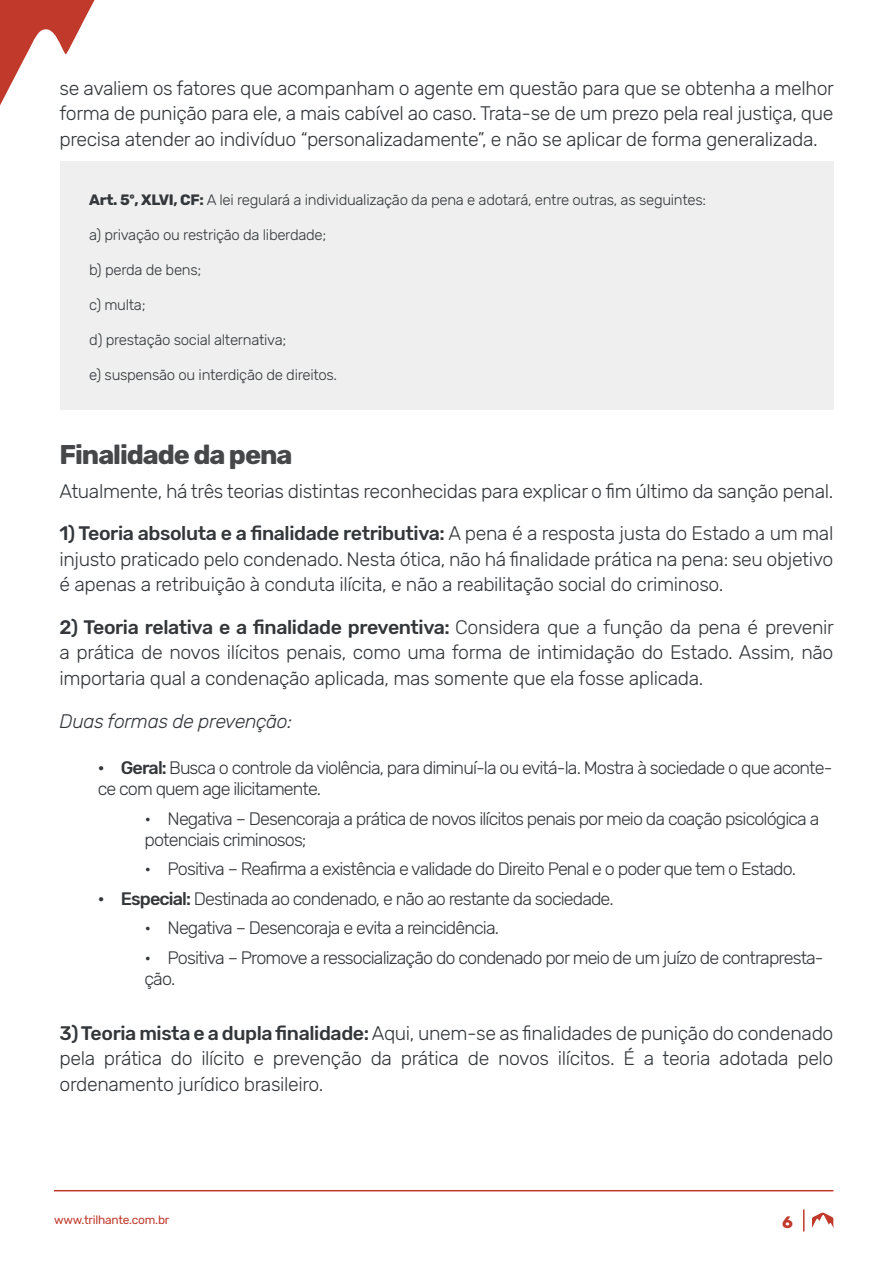
<style>
.page{position:relative;width:893px;height:1263px;background:#fff}
.page>*{position:absolute;margin:0;border:0;box-sizing:border-box;transform-origin:0 0}
.Título_3{font:700 27px "Rubik";letter-spacing:-.04em;color:#454749}
.Parágrafo_Texto{font:300 19.5px/25.5px "Rubik";letter-spacing:-.02em;color:#33373a;text-align:justify}
.Parágrafo_Texto-2{font:italic 300 19.5px "Rubik";letter-spacing:-.02em;color:#33373a}
.t1{font:300 18px/21px "Rubik";letter-spacing:-.05em;color:#33373a}
.t2{font:700 16.5px "Rubik";color:#c0392b}
.Citação_de_Lei_Artig{font:300 15px "Rubik";letter-spacing:-.02em;color:#33373a}
.t3{font:12px "Rubik";letter-spacing:-.02em;color:#c0392b}
.s1{font-weight:700}
.s2{font-weight:500}
</style>
<div class="page">
<svg style="left:0;top:0;width:95px;height:105px"></svg>
<svg style="left:803px;top:1209px;width:1px;height:22px"></svg>
<svg style="left:811px;top:1212px;width:23px;height:16px"></svg>
<hr style="left:54px;top:1190px;width:779px;height:1px;background:#c0392b">
<div style="left:60px;top:161px;width:773px;height:249px;background:#eeefee"></div>
<p class="Parágrafo_Texto" style="left:60px;top:76px;width:776px">se avaliem os fatores que acompanham o agente em questão para que se obtenha a melhor forma de punição para ele, a mais cabível ao caso. Trata-se de um prezo pela real justiça, que precisa atender ao indivíduo “personalizadamente”, e não se aplicar de forma generalizada.</p>
<p class="Citação_de_Lei_Artig" style="left:89px;top:191px;width:618px"><span class="s1">Art. 5º, XLVI, CF:</span> A lei regulará a individualização da pena e adotará, entre outras, as seguintes:</p>
<p class="Citação_de_Lei_Artig" style="left:89px;top:226px;width:239px">a) privação ou restrição da liberdade;</p>
<p class="Citação_de_Lei_Artig" style="left:89px;top:261px;width:114px">b) perda de bens;</p>
<p class="Citação_de_Lei_Artig" style="left:89px;top:296px;width:58px">c) multa;</p>
<p class="Citação_de_Lei_Artig" style="left:89px;top:331px;width:198px">d) prestação social alternativa;</p>
<p class="Citação_de_Lei_Artig" style="left:89px;top:366px;width:249px">e) suspensão ou interdição de direitos.</p>
<p class="Título_3" style="left:60px;top:439px;width:234px">Finalidade da pena</p>
<p class="Parágrafo_Texto" style="left:60px;top:479px;width:775px">Atualmente, há três teorias distintas reconhecidas para explicar o fim último da sanção penal.</p>
<p class="Parágrafo_Texto" style="left:60px;top:521px;width:775px"><span class="s2">1) Teoria absoluta e a finalidade retributiva:</span> A pena é a resposta justa do Estado a um mal injusto praticado pelo condenado. Nesta ótica, não há finalidade prática na pena: seu objetivo é apenas a retribuição à conduta ilícita, e não a reabilitação social do criminoso.</p>
<p class="Parágrafo_Texto" style="left:60px;top:615px;width:776px"><span class="s2">2) Teoria relativa e a finalidade preventiva:</span> Considera que a função da pena é prevenir a prática de novos ilícitos penais, como uma forma de intimidação do Estado. Assim, não importaria qual a condenação aplicada, mas somente que ela fosse aplicada.</p>
<p class="Parágrafo_Texto-2" style="left:60px;top:710px;width:234px">Duas formas de prevenção:</p>
<p class="t1" style="left:98px;top:758px;width:736px"><span class="s2">• Geral:</span> Busca o controle da violência, para diminuí-la ou evitá-la. Mostra à sociedade o que aconte&shy;ce com quem age ilicitamente.</p>
<p class="t1" style="left:145px;top:808px;width:676px">• Negativa – Desencoraja a prática de novos ilícitos penais por meio da coação psicológica a potenciais criminosos;</p>
<p class="t1" style="left:145px;top:859px;width:653px">• Positiva – Reafirma a existência e validade do Direito Penal e o poder que tem o Estado.</p>
<p class="t1" style="left:98px;top:888px;width:517px"><span class="s2">• Especial:</span> Destinada ao condenado, e não ao restante da sociedade.</p>
<p class="t1" style="left:145px;top:918px;width:356px">• Negativa – Desencoraja e evita a reincidência.</p>
<p class="t1" style="left:145px;top:947px;width:681px">• Positiva – Promove a ressocialização do condenado por meio de um juízo de contrapresta&shy;ção.</p>
<p class="Parágrafo_Texto" style="left:60px;top:1021px;width:775px"><span class="s2">3) Teoria mista e a dupla finalidade:</span> Aqui, unem-se as finalidades de punição do condenado pela prática do ilícito e prevenção da prática de novos ilícitos. É a teoria adotada pelo ordenamento jurídico brasileiro.</p>
<p class="t3" style="left:54px;top:1213px;width:117px">www.trilhante.com.br</p>
<p class="t2" style="left:782px;top:1212px;width:12px">6</p>
</div>
